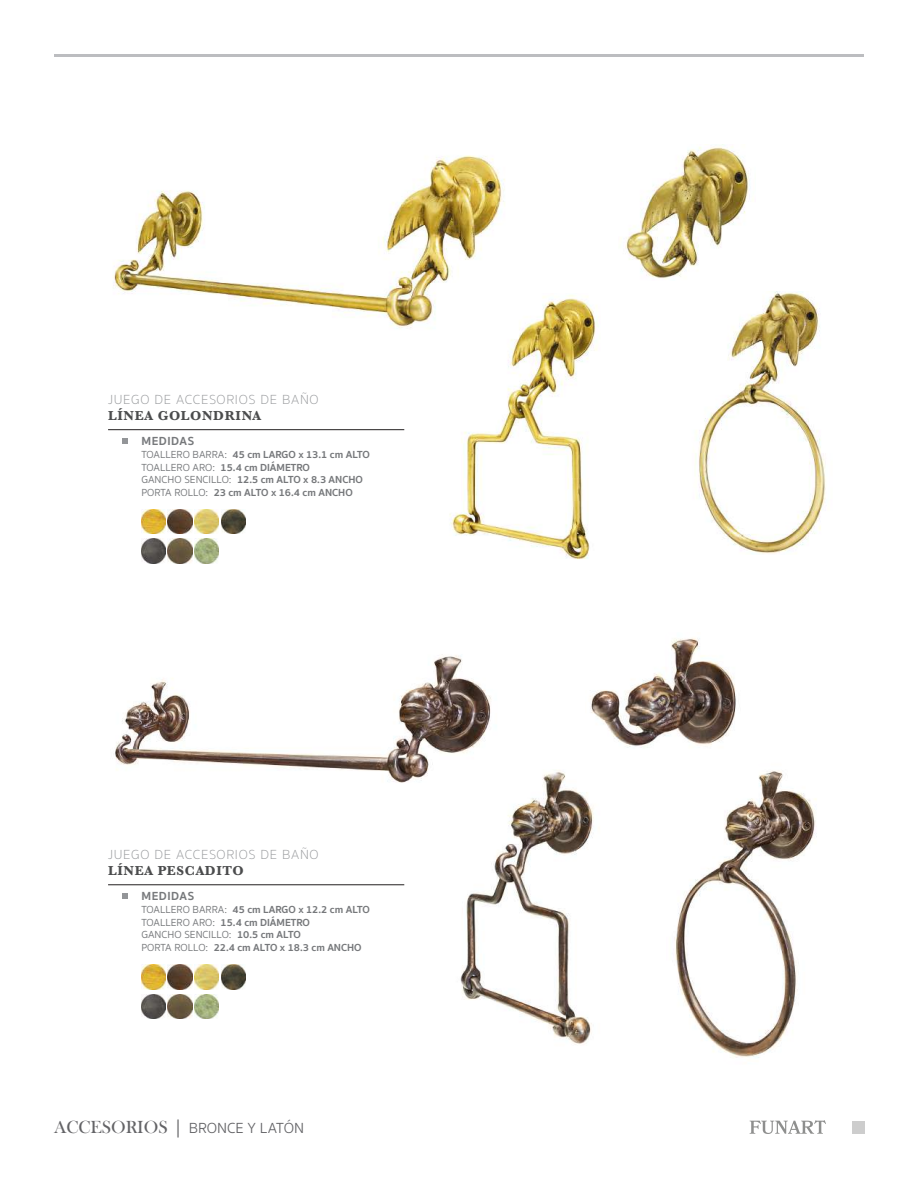
<style>
.page{position:relative;width:918px;height:1188px;background:#fff}
.page>*{position:absolute;margin:0;border:0;box-sizing:border-box;transform-origin:0 0}
.t1{font:300 15px "Sukhumvit Set";color:#636366}
.t2{font:100 13.5px "Sukhumvit Set";letter-spacing:.05em;color:#939598}
.t3{font:700 13.5px "Baskerville";letter-spacing:.05em;color:#4b4c4d}
.t4{font:700 12px "Sukhumvit Set";letter-spacing:.05em;color:#76787b}
.t5{font:700 10.5px/12.6px "Sukhumvit Set";color:#76787b}
.t6{font:10.5px "Sukhumvit Set Text";color:#76787b}
.s1{font-family:"Sukhumvit Set Text";font-weight:400}
.s2{font-family:"Sukhumvit Set";font-weight:700}
.s3{font-family:"Bask Old Face";font-weight:400;font-size:18px}
.s4{font-family:"Minion Pro";font-weight:400;font-size:18px}
</style>
<div class="page">
<svg style="left:750px;top:1120px;width:76px;height:14px"></svg>
<div style="left:852px;top:1121px;width:12px;height:13px;background:#cdcdcd"></div>
<hr style="left:54px;top:54px;width:810px;height:3px;background:#bcbdc0">
<img style="left:113px;top:155px;width:392px;height:174px">
<img style="left:695px;top:292px;width:131px;height:262px">
<img style="left:625px;top:146px;width:125px;height:133px">
<img style="left:439px;top:293px;width:159px;height:267px">
<hr style="left:108px;top:429px;width:296px;height:1px;background:#231f20">
<hr style="left:108px;top:884px;width:296px;height:1px;background:#231f20">
<svg style="left:122px;top:438px;width:6px;height:6px"></svg>
<svg style="left:122px;top:894px;width:6px;height:5px"></svg>
<img style="left:168px;top:539px;width:24px;height:24px">
<img style="left:168px;top:994px;width:24px;height:24px">
<img style="left:221px;top:510px;width:24px;height:24px">
<img style="left:221px;top:965px;width:24px;height:24px">
<img style="left:168px;top:510px;width:24px;height:24px">
<img style="left:168px;top:965px;width:24px;height:24px">
<img style="left:141px;top:539px;width:25px;height:24px">
<img style="left:141px;top:994px;width:25px;height:24px">
<img style="left:195px;top:539px;width:24px;height:24px">
<img style="left:195px;top:994px;width:24px;height:24px">
<img style="left:141px;top:510px;width:25px;height:24px">
<img style="left:141px;top:965px;width:25px;height:24px">
<img style="left:195px;top:510px;width:24px;height:24px">
<img style="left:195px;top:965px;width:24px;height:24px">
<img style="left:115px;top:654px;width:376px;height:129px">
<img style="left:675px;top:770px;width:142px;height:288px">
<img style="left:590px;top:638px;width:146px;height:110px">
<img style="left:451px;top:769px;width:143px;height:275px">
<p class="t2" style="left:108px;top:391px;width:212px">JUEGO DE ACCESORIOS DE BAÑO</p>
<p class="t3" style="left:108px;top:407px;width:155px">LÍNEA GOLONDRINA</p>
<p class="t4" style="left:141px;top:432px;width:54px">MEDIDAS</p>
<p class="t5" style="left:141px;top:448px;width:230px"><span class="s1">TOALLERO BARRA:</span> 45 cm LARGO x 13.1 cm ALTO <span class="s1">TOALLERO ARO:</span> 15.4 cm DIÁMETRO<br><span class="s1">GANCHO SENCILLO:</span> 12.5 cm ALTO x 8.3 ANCHO <span class="s1">PORTA ROLLO:</span> 23 cm ALTO x 16.4 cm ANCHO</p>
<p class="t2" style="left:108px;top:846px;width:212px">JUEGO DE ACCESORIOS DE BAÑO</p>
<p class="t3" style="left:108px;top:862px;width:137px">LÍNEA PESCADITO</p>
<p class="t4" style="left:141px;top:887px;width:54px">MEDIDAS</p>
<p class="t5" style="left:141px;top:903px;width:230px"><span class="s1">TOALLERO BARRA:</span> 45 cm LARGO x 12.2 cm ALTO<br><span class="s1">TOALLERO ARO:</span> 15.4 cm DIÁMETRO</p>
<p class="t6" style="left:141px;top:928px;width:161px">GANCHO SENCILLO: <span class="s2">10.5 cm ALTO</span></p>
<p class="t5" style="left:141px;top:941px;width:222px"><span class="s1">PORTA ROLLO:</span> 22.4 cm ALTO x 18.3 cm ANCHO</p>
<h1 class="t1" style="left:54px;top:1118px;width:251px"><span class="s3">ACCESORIOS</span> <span class="s4">|</span> BRONCE Y LATÓN</h1>
</div>
